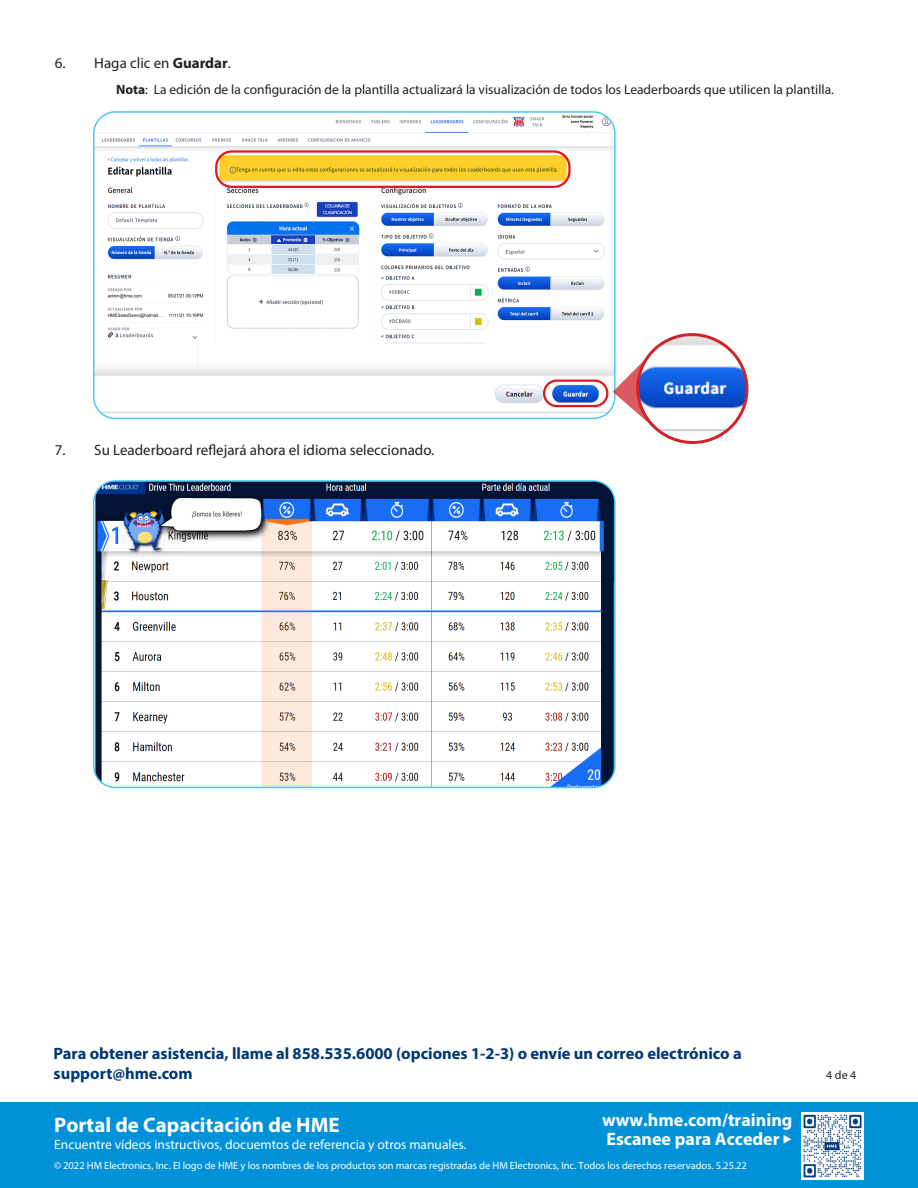
<style>
.page{position:relative;width:918px;height:1188px;background:#fff}
.page>*{position:absolute;margin:0;border:0;box-sizing:border-box;transform-origin:0 0}
.Body{font:700 21px "Myriad Pro";color:#fff}
.Body-2{font:700 18px "Myriad Pro";color:#fff}
.t1{font:700 16.5px/19.6px "Myriad Pro";color:#013775}
.t2{font:15px "Myriad Pro";color:#231f20}
.t3{font:13.5px "Myriad Pro";color:#231f20}
.Body-3{font:13.5px "Myriad Pro";color:#fff}
.t4{font:12px "Myriad Pro";color:#231f20}
.Body-4{font:10.5px "Myriad Pro";letter-spacing:-.005em;color:#fff}
.s1{font-weight:700}
</style>
<div class="page">
<img style="left:94px;top:113px;width:519px;height:305px">
<div style="left:93px;top:111px;width:523px;height:308px;border:2px solid #49c9f4;border-radius:22px"></div>
<img style="left:95px;top:482px;width:518px;height:305px">
<div style="left:93px;top:480px;width:523px;height:308px;border:2px solid #49c9f4;border-radius:22px"></div>
<div style="left:543px;top:380px;width:65px;height:27px;border:2px solid #dc1820;border-radius:13px"></div>
<svg style="left:613px;top:328px;width:136px;height:116px"></svg>
<div style="left:215px;top:150px;width:356px;height:38px;border:2px solid #dc1820;border-radius:16px"></div>
<div style="left:0;top:1103px;width:918px;height:85px;background:#0092d8"></div>
<img style="left:801px;top:1112px;width:62px;height:67px">
<p class="t2" style="left:55px;top:53px;width:178px">6. Haga clic en <span class="s1">Guardar</span>.</p>
<p class="t3" style="left:116px;top:82px;width:719px"><span class="s1">Nota</span>: La edición de la configuración de la plantilla actualizará la visualización de todos los Leaderboards que utilicen la plantilla.</p>
<p class="t2" style="left:55px;top:440px;width:381px">7. Su Leaderboard reflejará ahora el idioma seleccionado.</p>
<p class="t1" style="left:54px;top:1044px;width:690px">Para obtener asistencia, llame al 858.535.6000 (opciones 1-2-3) o envíe un correo electrónico a support@hme.com</p>
<p class="Body" style="left:54px;top:1112px;width:287px">Portal de Capacitación de HME</p>
<p class="Body-3" style="left:54px;top:1136px;width:414px">Encuentre vídeos instructivos, docuemtos de referencia y otros manuales.</p>
<p class="Body-2" style="left:602px;top:1109px;width:192px">www.hme.com/training</p>
<p class="Body-2" style="left:606px;top:1127px;width:187px">Escanee para Acceder <sup>◆</sup></p>
<p class="Body-4" style="left:54px;top:1159px;width:694px">© 2022 HM Electronics, Inc. El logo de HME y los nombres de los productos son marcas registradas de HM Electronics, Inc. Todos los derechos reservados. 5.25.22</p>
<p class="t4" style="left:826px;top:1067px;width:32px">4 de 4</p>
</div>
